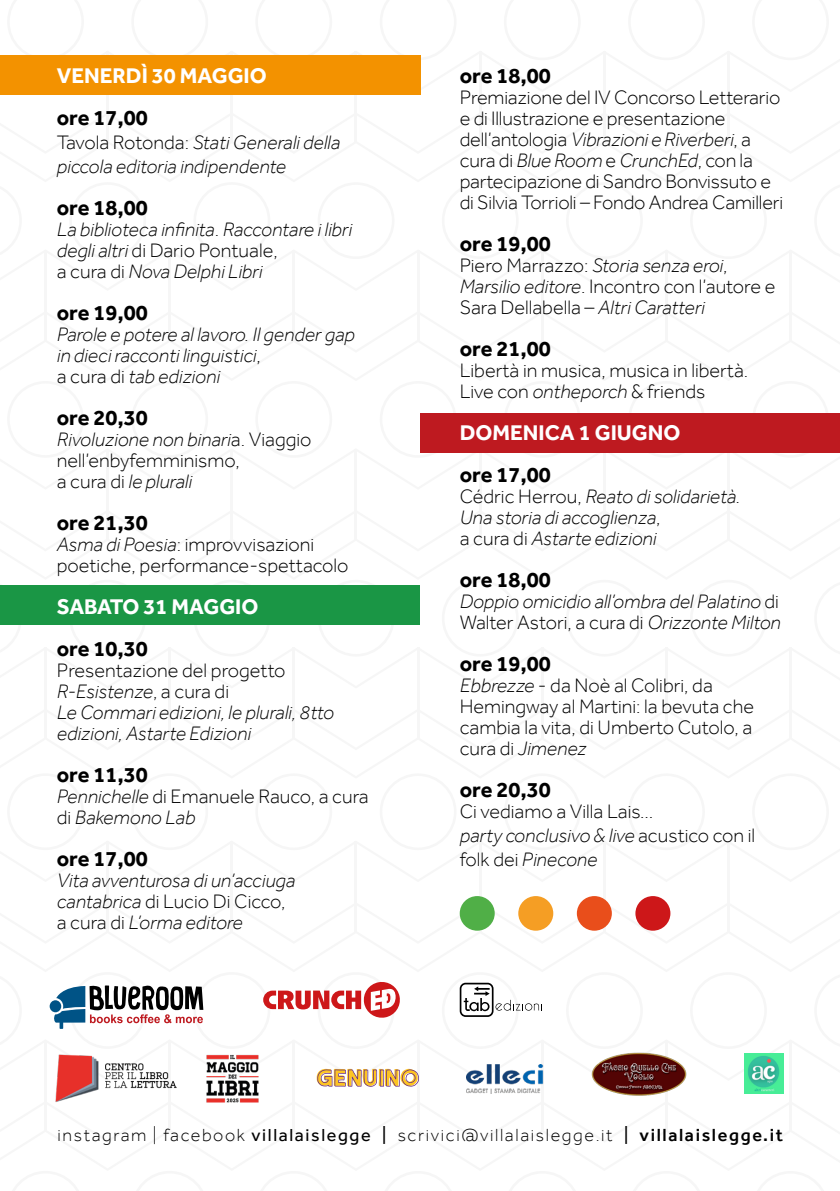
<style>
.page{position:relative;width:840px;height:1191px;background:#fff}
.page>*{position:absolute;margin:0;border:0;box-sizing:border-box;transform-origin:0 0}
.t1{font:700 22px "Effra";color:#000}
.t2{font:700 22px "Effra";color:#fff}
.t3{font:300 20px/21px "Effra";color:#000}
.t4{font:italic 300 20px/21px "Effra";color:#000}
.t5{font:300 18px "Effra";letter-spacing:.09em;color:#000}
.s1{font-style:normal}
.s2{font-style:italic}
.s3{font-weight:400}
.s4{font-weight:500}
</style>
<div class="page">
<hr style="left:106px;top:841px;width:2px;height:91px;background:#ededed">
<hr style="left:230px;top:841px;width:3px;height:91px;background:#ededed">
<hr style="left:355px;top:841px;width:2px;height:91px;background:#ededed">
<hr style="left:479px;top:841px;width:2px;height:91px;background:#ededed">
<hr style="left:603px;top:841px;width:2px;height:91px;background:#ededed">
<hr style="left:727px;top:841px;width:2px;height:91px;background:#ededed">
<hr style="left:44px;top:1040px;width:2px;height:91px;background:#ededed">
<hr style="left:293px;top:1040px;width:2px;height:91px;background:#ededed">
<hr style="left:417px;top:1040px;width:2px;height:91px;background:#ededed">
<hr style="left:789px;top:1040px;width:2px;height:91px;background:#ededed">
<hr style="left:541px;top:1040px;width:2px;height:91px;background:#ededed">
<hr style="left:106px;top:51px;width:2px;height:91px;background:#ededed">
<hr style="left:168px;top:250px;width:3px;height:91px;background:#ededed">
<hr style="left:44px;top:250px;width:2px;height:91px;background:#ededed">
<hr style="left:230px;top:51px;width:3px;height:92px;background:#ededed">
<hr style="left:355px;top:51px;width:2px;height:92px;background:#ededed">
<hr style="left:479px;top:51px;width:2px;height:92px;background:#ededed">
<hr style="left:603px;top:51px;width:2px;height:92px;background:#ededed">
<hr style="left:727px;top:51px;width:2px;height:92px;background:#ededed">
<hr style="left:293px;top:250px;width:2px;height:91px;background:#ededed">
<hr style="left:417px;top:250px;width:2px;height:91px;background:#ededed">
<hr style="left:789px;top:250px;width:2px;height:91px;background:#ededed">
<hr style="left:541px;top:250px;width:2px;height:91px;background:#ededed">
<hr style="left:665px;top:250px;width:2px;height:91px;background:#ededed">
<hr style="left:106px;top:449px;width:2px;height:91px;background:#ededed">
<hr style="left:168px;top:648px;width:3px;height:91px;background:#ededed">
<hr style="left:44px;top:648px;width:2px;height:91px;background:#ededed">
<hr style="left:230px;top:449px;width:3px;height:91px;background:#ededed">
<hr style="left:355px;top:449px;width:2px;height:91px;background:#ededed">
<hr style="left:479px;top:449px;width:2px;height:91px;background:#ededed">
<hr style="left:603px;top:449px;width:2px;height:91px;background:#ededed">
<hr style="left:727px;top:449px;width:2px;height:91px;background:#ededed">
<hr style="left:293px;top:648px;width:2px;height:91px;background:#ededed">
<hr style="left:417px;top:648px;width:2px;height:91px;background:#ededed">
<hr style="left:789px;top:648px;width:2px;height:91px;background:#ededed">
<hr style="left:541px;top:648px;width:2px;height:91px;background:#ededed">
<hr style="left:665px;top:648px;width:2px;height:91px;background:#ededed">
<div style="left:0;top:55px;width:420px;height:40px;background:#f39200"></div>
<div style="left:0;top:585px;width:419px;height:40px;background:#1a9645"></div>
<div style="left:420px;top:413px;width:419px;height:40px;background:#be1a20"></div>
<div style="left:635px;top:896px;width:35px;height:34px;background:#cd1719;border-radius:50%"></div>
<div style="left:518px;top:896px;width:35px;height:34px;background:#f59e24;border-radius:50%"></div>
<div style="left:459px;top:896px;width:35px;height:34px;background:#50af47;border-radius:50%"></div>
<div style="left:576px;top:896px;width:35px;height:34px;background:#e94e1b;border-radius:50%"></div>
<svg style="left:49px;top:902px;width:735px;height:184px"></svg>
<img style="left:466px;top:1064px;width:79px;height:29px">
<img style="left:744px;top:1054px;width:38px;height:39px">
<img style="left:584px;top:1049px;width:108px;height:47px">
<img style="left:54px;top:1051px;width:211px;height:52px">
<p class="t2" style="left:57px;top:62px;width:211px">VENERDÌ 30 MAGGIO</p>
<p class="t1" style="left:57px;top:104px;width:92px">ore 17,00</p>
<p class="t4" style="left:57px;top:130px;width:285px;line-height:24px"><span class="s1">Tavola Rotonda:</span> Stati Generali della piccola editoria indipendente</p>
<p class="t1" style="left:57px;top:194px;width:92px">ore 18,00</p>
<p class="t4" style="left:57px;top:218px;width:296px">La biblioteca infinita<span class="s1">.</span> Raccontare i libri degli altri <span class="s1">di Dario Pontuale,<br>a cura di</span> Nova Delphi Libri</p>
<p class="t1" style="left:57px;top:299px;width:92px">ore 19,00</p>
<p class="t4" style="left:57px;top:323px;width:299px">Parole e potere al lavoro. Il gender gap in dieci racconti linguistici<span class="s1">,<br>a cura di</span> tab edizioni</p>
<p class="t1" style="left:57px;top:404px;width:92px">ore 20,30</p>
<p class="t3" style="left:57px;top:428px;width:256px"><span class="s2">Rivoluzione non binari</span>a. Viaggio nell’enbyfemminismo,<br>a cura di <span class="s2">le plurali</span></p>
<p class="t1" style="left:57px;top:509px;width:92px">ore 21,30</p>
<p class="t3" style="left:57px;top:533px;width:293px"><span class="s2">Asma di Poesia</span>: improvvisazioni poetiche, performance-spettacolo</p>
<p class="t2" style="left:57px;top:593px;width:203px">SABATO 31 MAGGIO</p>
<p class="t1" style="left:57px;top:635px;width:92px">ore 10,30</p>
<p class="t4" style="left:57px;top:659px;width:279px"><span class="s1">Presentazione del progetto<br></span>R-Esistenze<span class="s1">, a cura di<br></span>Le Commari edizioni, le plurali, 8tto edizioni, Astarte Edizioni</p>
<p class="t1" style="left:57px;top:761px;width:92px">ore 11,30</p>
<p class="t3" style="left:57px;top:785px;width:313px"><span class="s2">Pennichelle</span> di Emanuele Rauco, a cura di <span class="s2">Bakemono Lab</span></p>
<p class="t1" style="left:57px;top:845px;width:92px">ore 17,00</p>
<p class="t4" style="left:57px;top:869px;width:240px">Vita avventurosa di un’acciuga cantabrica <span class="s1">di Lucio Di Cicco, a cura di</span> L’orma editore</p>
<p class="t1" style="left:459px;top:62px;width:92px">ore 18,00</p>
<p class="t3" style="left:459px;top:86px;width:325px">Premiazione del IV Concorso Letterario e di Illustrazione e presentazione dell’antologia <span class="s2">Vibrazioni e Riverberi</span>, a cura di <span class="s2">Blue Room</span> e <span class="s2">CrunchEd</span>, con la partecipazione di Sandro Bonvissuto e di Silvia Torrioli – Fondo Andrea Camilleri</p>
<p class="t1" style="left:459px;top:230px;width:92px">ore 19,00</p>
<p class="t3" style="left:459px;top:254px;width:317px">Piero Marrazzo: <span class="s2">Storia senza eroi</span>,<br><span class="s2">Marsilio editore</span>. Incontro con l’autore e<br>Sara Dellabella – <span class="s2">Altri Caratteri</span></p>
<p class="t1" style="left:459px;top:335px;width:92px">ore 21,00</p>
<p class="t3" style="left:459px;top:359px;width:290px">Libertà in musica, musica in libertà.<br>Live con <span class="s2">ontheporch</span> &amp; friends</p>
<p class="t2" style="left:459px;top:419px;width:222px">DOMENICA 1 GIUGNO</p>
<p class="t1" style="left:459px;top:461px;width:92px">ore 17,00</p>
<p class="t4" style="left:459px;top:485px;width:282px"><span class="s1">Cédric Herrou,</span> Reato di solidarietà.<br>Una storia di accoglienza<span class="s1">,<br>a cura di</span> Astarte edizioni</p>
<p class="t1" style="left:459px;top:566px;width:92px">ore 18,00</p>
<p class="t4" style="left:459px;top:590px;width:322px">Doppio omicidio all’ombra del Palatino <span class="s1">di<br>Walter Astori, a cura di</span> Orizzonte Milton</p>
<p class="t1" style="left:459px;top:650px;width:92px">ore 19,00</p>
<p class="t3" style="left:459px;top:674px;width:296px"><span class="s2">Ebbrezze</span> - da Noè al Colibri, da<br>Hemingway al Martini: la bevuta che cambia la vita, di Umberto Cutolo, a cura di <span class="s2">Jimenez</span></p>
<p class="t1" style="left:459px;top:776px;width:92px">ore 20,30</p>
<p class="t3" style="left:459px;top:799px;width:297px;line-height:24px">Ci vediamo a Villa Lais…<br><span class="s2">party conclusivo &amp; live</span> acustico con il folk dei <span class="s2">Pinecone</span></p>
<p class="t5" style="left:58px;top:1124px;width:726px">instagram | facebook <span class="s3">villalaislegge |</span> scrivici@villalaislegge.it <span class="s3">|</span> <span class="s4">villalaislegge.it</span></p>
</div>
